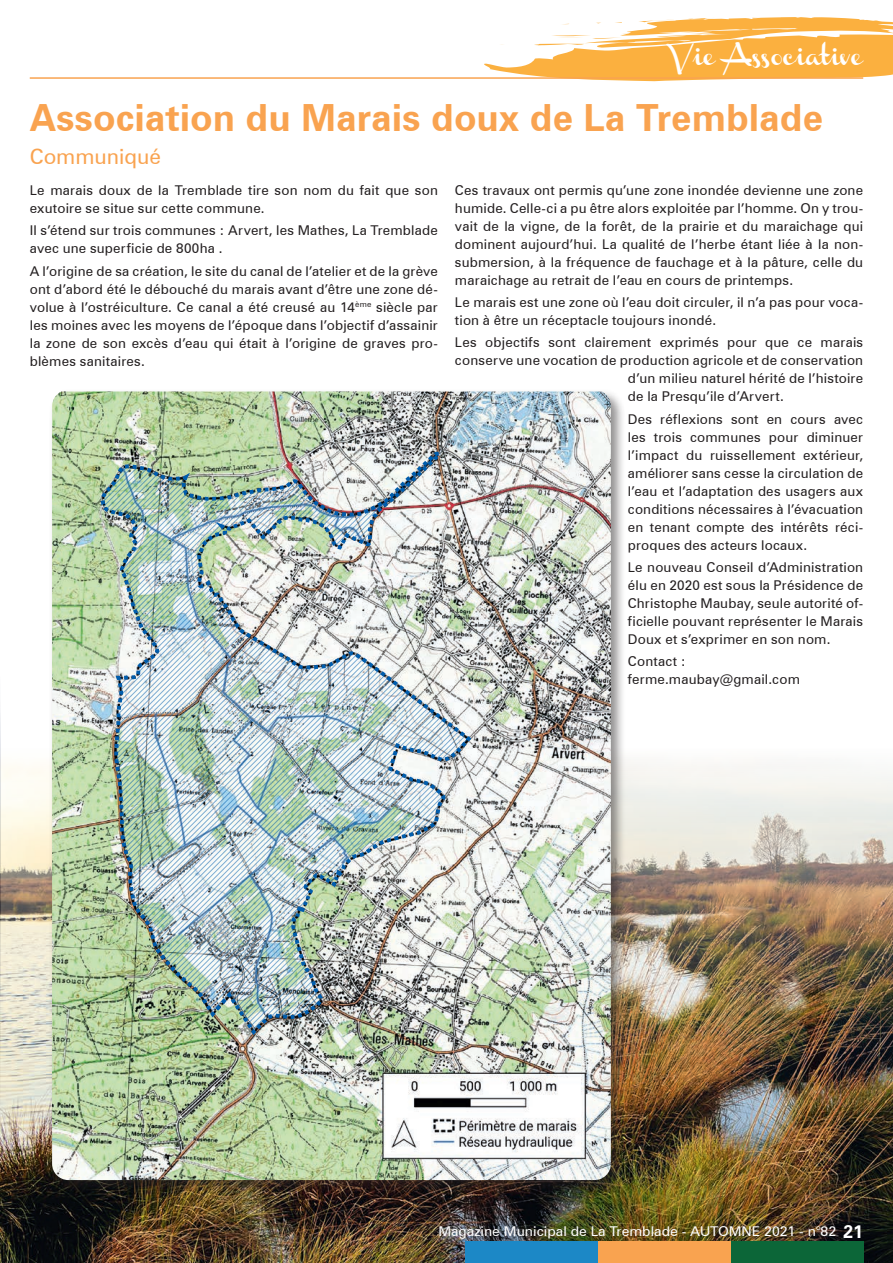
<style>
.page{position:relative;width:893px;height:1263px;background:#fff}
.page>*{position:absolute;margin:0;border:0;box-sizing:border-box;transform-origin:0 0}
.t1{font:700 37.5px "Zurich BT";color:#f9a350}
.t2{font:21px "Zurich BT";color:#f9a350}
.t3{font:18px "Channel";color:#fff}
.t4{font:13.5px/18px "Zurich BT";letter-spacing:.015em;color:#231f20}
.t5{font:13.5px "Zurich BT";color:#fff;scale:1.04 1}
.s1{font-weight:700;font-size:18px}
</style>
<div class="page">
<img style="left:0;top:713px;width:1px;height:35px">
<img style="left:0;top:748px;width:893px;height:515px">
<div style="left:466px;top:1242px;width:132px;height:21px;background:#1c88c6"></div>
<div style="left:598px;top:1242px;width:132px;height:21px;background:#f9a350"></div>
<div style="left:731px;top:1242px;width:132px;height:21px;background:#0c6638"></div>
<svg style="left:484px;top:17px;width:409px;height:64px"></svg>
<hr style="left:30px;top:77px;width:833px;height:2px;background:#f9a350">
<div style="left:49px;top:388px;width:577px;height:807px;background:#231f20;opacity:.5"></div>
<img style="left:52px;top:391px;width:559px;height:789px">
<img style="left:98px;top:449px;width:374px;height:596px">
<img style="left:132px;top:454px;width:337px;height:578px">
<h3 class="t3" style="left:673px;top:48px;width:192px">Vie Associative</h3>
<h1 class="t1" style="left:30px;top:94px;width:795px">Association du Marais doux de La Tremblade</h1>
<h2 class="t2" style="left:30px;top:144px;width:133px">Communiqué</h2>
<p class="t4" style="left:30px;top:181px;width:410px">Le marais doux de la Tremblade tire son nom du fait que son exutoire se situe sur cette commune.</p>
<p class="t4" style="left:30px;top:221px;width:410px">Il s’étend sur trois communes : Arvert, les Mathes, La Tremblade avec une superficie de 800ha .</p>
<p class="t4" style="left:30px;top:262px;width:410px;text-align:justify">A l’origine de sa création, le site du canal de l’atelier et de la grève ont d’abord été le débouché du marais avant d’être une zone dé&shy;volue à l’ostréiculture. Ce canal a été creusé au 14<sup>ème</sup> siècle par les moines avec les moyens de l’époque dans l’objectif d’assainir la zone de son excès d’eau qui était à l’origine de graves pro&shy;blèmes sanitaires.</p>
<p class="t4" style="left:455px;top:181px;width:410px;text-align:justify">Ces travaux ont permis qu’une zone inondée devienne une zone humide. Celle-ci a pu être alors exploitée par l’homme. On y trou&shy;vait de la vigne, de la forêt, de la prairie et du maraichage qui dominent aujourd’hui. La qualité de l’herbe étant liée à la non&shy;submersion, à la fréquence de fauchage et à la pâture, celle du maraichage au retrait de l’eau en cours de printemps.</p>
<p class="t4" style="left:455px;top:293px;width:410px">Le marais est une zone où l’eau doit circuler, il n’a pas pour voca&shy;tion à être un réceptacle toujours inondé.</p>
<p class="t4" style="left:455px;top:334px;width:410px">Les objectifs sont clairement exprimés pour que ce marais</p>
<p class="t4" style="left:455px;top:352px;width:410px">conserve une vocation de production agricole et de conservation</p>
<p class="t4" style="left:628px;top:370px;width:237px">d’un milieu naturel hérité de l’histoire</p>
<p class="t4" style="left:628px;top:388px;width:157px">de la Presqu’ile d’Arvert.</p>
<p class="t4" style="left:628px;top:410px;width:237px;text-align:justify">Des réflexions sont en cours avec les trois communes pour diminuer l’impact du ruissellement extérieur, améliorer sans cesse la circulation de l’eau et l’adaptation des usagers aux conditions nécessaires à l’évacuation en tenant compte des intérêts réci&shy;proques des acteurs locaux.</p>
<p class="t4" style="left:628px;top:558px;width:237px;text-align:justify">Le nouveau Conseil d’Administration élu en 2020 est sous la Présidence de Christophe Maubay, seule autorité of&shy;ficielle pouvant représenter le Marais Doux et s’exprimer en son nom.</p>
<p class="t4" style="left:628px;top:652px;width:174px">Contact : ferme.maubay@gmail.com</p>
<p class="t5" style="left:438px;top:1223px;width:410px">Magazine Municipal de La Tremblade - AUTOMNE 2021 - n°82 <span class="s1">21</span></p>
</div>
